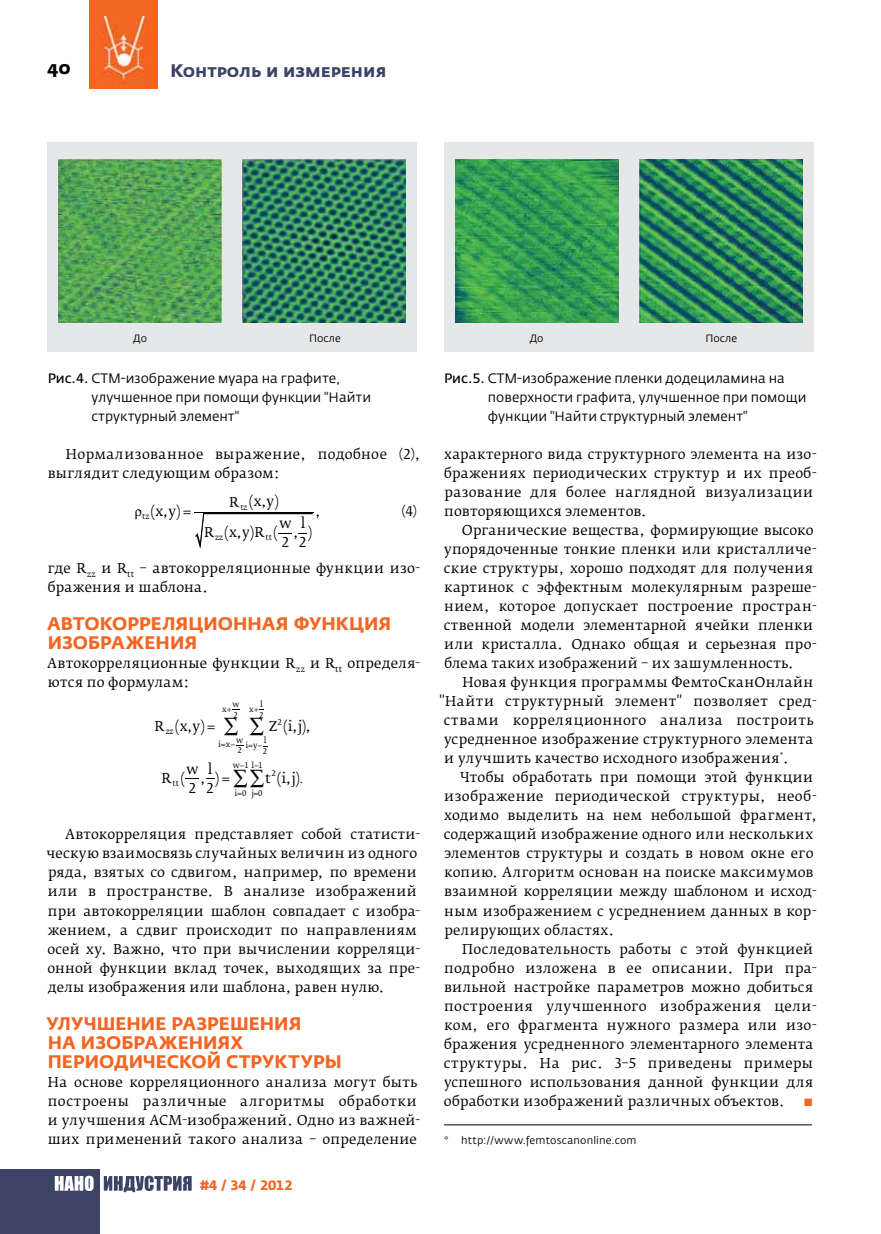
<style>
.page{position:relative;width:881px;height:1234px;background:#fff}
.page>*{position:absolute;margin:0;border:0;box-sizing:border-box;transform-origin:0 0}
.t1{font:700 18px "Fedra Sans Pro";letter-spacing:.005em;color:#f26522}
.t2{font:700 18px "Fedra Sans Alt Pro";color:#3d4366}
.t3{font:700 18px "Fedra Sans Alt Pro";color:#000}
.t4{font:13.5px/19px "Fedra Serif B Pro";letter-spacing:.02em;color:#000}
.t5{font:13.5px/19px "Fedra Sans Pro";color:#000}
.t6{font:13.5px/18.5px "Fedra Serif PL Pro";color:#000}
.t7{font:13.5px "Fedra Serif B Pro";letter-spacing:.04em;color:#000}
.t8{font:700 13.5px "Fedra Sans Alt Pro";color:#f26522}
.t9{font:13.5px "Fedra Serif B Pro";color:#f26522}
.t10{font:10.5px "Fedra Sans Pro";letter-spacing:.01em;color:#000}
.t11{font:7.8px/10.8px "Fedra Serif PL Pro";color:#000}
.s1{font-style:inherit}
</style>
<div class="page">
<div style="left:0;top:1169px;width:99px;height:64px;background:#3d4366"></div>
<svg style="left:55px;top:1175px;width:39px;height:15px"></svg>
<svg style="left:104px;top:1175px;width:87px;height:16px"></svg>
<div style="left:89px;top:0;width:69px;height:89px;background:#f26522"></div>
<img style="left:94px;top:17px;width:52px;height:67px">
<hr style="left:194px;top:511px;width:119px;height:1px;background:#000">
<svg style="left:185px;top:778px;width:14px;height:1px"></svg>
<hr style="left:444px;top:1124px;width:367px;height:1px;background:#000">
<div style="left:48px;top:142px;width:369px;height:209px;background:#e6e7e8"></div>
<img style="left:59px;top:159px;width:163px;height:164px">
<img style="left:242px;top:159px;width:164px;height:164px">
<div style="left:444px;top:142px;width:369px;height:209px;background:#e6e7e8"></div>
<img style="left:455px;top:159px;width:163px;height:164px">
<img style="left:639px;top:159px;width:163px;height:164px">
<svg style="left:194px;top:511px;width:118px;height:36px"></svg>
<h1 class="t3" style="left:47px;top:56px;width:25px">40</h1>
<h1 class="t2" style="left:170px;top:60px;width:217px">Контроль и измерения</h1>
<p class="t10" style="left:133px;top:331px;width:15px">До</p>
<p class="t10" style="left:309px;top:331px;width:33px">После</p>
<p class="t10" style="left:529px;top:331px;width:15px">До</p>
<p class="t10" style="left:705px;top:331px;width:33px">После</p>
<p class="t5" style="left:91px;top:368px;width:281px;text-indent:-44px"><span class="s1">Рис.4.</span> СТМ-изображение муара на графите, улучшенное при помощи функции "Найти структурный элемент"</p>
<p class="t5" style="left:487px;top:368px;width:320px;text-indent:-44px"><span class="s1">Рис.5.</span> СТМ-изображение пленки додециламина на поверхности графита, улучшенное при помощи функции "Н айти структурный элемент"</p>
<p class="t4" style="left:48px;top:444px;width:374px;text-indent:18px">Нормализованное выражение, подобное (2), выглядит следующим образом:</p>
<p class="t6" style="left:142px;top:502px;width:40px"><sub>tz</sub> (x,y)</p>
<p class="t6" style="left:229px;top:492px;width:51px">R <sub>tz</sub> (x,y)</p>
<p class="t6" style="left:204px;top:522px;width:75px">R <sub>zz</sub> (x,y)R <sub>tt</sub> (</p>
<p class="t6" style="left:279px;top:514px;width:14px">w<br>2</p>
<p class="t6" style="left:315px;top:502px;width:7px">,</p>
<p class="t4" style="left:401px;top:501px;width:17px">(4)</p>
<p class="t6" style="left:299px;top:514px;width:8px">l<br>2</p>
<p class="t6" style="left:307px;top:522px;width:6px">)</p>
<p class="t6" style="left:292px;top:522px;width:7px">,</p>
<p class="t4" style="left:48px;top:558px;width:374px">где R<sub>zz</sub> и R<sub>tt</sub> – автокорреляционные функции изо&shy;бражения и шаблона.</p>
<h1 class="t1" style="left:47px;top:612px;width:52px">Автокорреляционная</h1>
<h1 class="t1" style="left:293px;top:612px;width:30px">функция</h1>
<h1 class="t1" style="left:48px;top:631px;width:14px">изо</h1>
<h1 class="t1" style="left:88px;top:631px;width:70px">бражения</h1>
<p class="t4" style="left:47px;top:653px;width:374px">Автокорреляционные функции R<sub>zz</sub> и R<sub>tt</sub> определя&shy;ются по формулам:</p>
<p class="t6" style="left:154px;top:716px;width:52px">R <sub>zz</sub> (x,y)</p>
<p class="t6" style="left:269px;top:716px;width:44px">Z<sup>2</sup> (i,j),</p>
<p class="t11" style="left:245px;top:740px;width:18px">i y−</p>
<p class="t11" style="left:263px;top:735px;width:5px">l<br>2</p>
<p class="t11" style="left:249px;top:703px;width:6px">x</p>
<p class="t11" style="left:259px;top:698px;width:5px">l<br>2</p>
<p class="t11" style="left:222px;top:703px;width:6px">x</p>
<p class="t11" style="left:232px;top:698px;width:9px">w<br>2</p>
<p class="t11" style="left:218px;top:739px;width:18px">i x−</p>
<p class="t11" style="left:236px;top:734px;width:9px">w<br>2</p>
<p class="t11" style="left:233px;top:759px;width:31px">w−1 l−1</p>
<p class="t11" style="left:234px;top:787px;width:14px">i 0</p>
<p class="t4" style="left:47px;top:824px;width:375px;text-indent:19px">Автокорреляция представляет собой статисти&shy;ческую взаимосвязь случайных величин из одного ряда, взятых со сдвигом, например, по времени или в пространстве. В анализе изображений при автокорреляции шаблон совпадает с изобра&shy;жением, а сдвиг происходит по направлениям осей xy. Важно, что при вычислении корреляци&shy;онной функции вклад точек, выходящих за пре&shy;делы изображения или шаблона, равен нулю.</p>
<h1 class="t1" style="left:46px;top:1011px;width:83px">Улучшение</h1>
<h1 class="t1" style="left:171px;top:1011px;width:13px">разре</h1>
<h1 class="t1" style="left:230px;top:1011px;width:33px">шения</h1>
<h1 class="t1" style="left:48px;top:1030px;width:47px">на изо</h1>
<h1 class="t1" style="left:121px;top:1030px;width:70px">бражения</h1>
<h1 class="t1" style="left:230px;top:1030px;width:14px">х</h1>
<h1 class="t1" style="left:48px;top:1049px;width:15px">периоди</h1>
<h1 class="t1" style="left:143px;top:1049px;width:27px">ческой</h1>
<h1 class="t1" style="left:226px;top:1049px;width:38px">струк</h1>
<h1 class="t1" style="left:288px;top:1049px;width:27px">туры</h1>
<p class="t4" style="left:48px;top:1072px;width:374px">На основе корреляционного анализа могут быть построены различные алгоритмы обработки и улучшения АСМ-изображений. Одно из важней&shy;ших применений такого анализа – определение</p>
<p class="t6" style="left:207px;top:759px;width:8px;line-height:18.9px">l<br>2</p>
<p class="t6" style="left:214px;top:768px;width:6px">)</p>
<p class="t6" style="left:265px;top:768px;width:36px">t<sup>2</sup> (i,j)</p>
<p class="t11" style="left:251px;top:787px;width:13px">j 0</p>
<p class="t6" style="left:161px;top:768px;width:25px">R<sub>tt</sub>(</p>
<p class="t6" style="left:186px;top:759px;width:14px;line-height:18.9px">w<br>2</p>
<p class="t6" style="left:200px;top:768px;width:7px">,</p>
<p class="t8" style="left:200px;top:1175px;width:94px">#4 / 34 / 2012</p>
<p class="t4" style="left:444px;top:444px;width:374px">характерного вида структурного элемента на изо&shy;бражениях периодических структур и их преоб&shy;разование для более наглядной визуализации повторяющихся элементов.</p>
<p class="t4" style="left:443px;top:520px;width:374px;text-indent:18px">Органические вещества, формирующие высоко упорядоченные тонкие пленки или кристалличе&shy;ские структуры, хорошо подходят для получения картинок с эффектным молекулярным разреше&shy;нием, которое допускает построение простран&shy;ственной модели элементарной ячейки пленки или кристалла. Однако общая и серьезная про&shy;блема таких изображений – их зашумленность.</p>
<p class="t4" style="left:462px;top:672px;width:352px">Новая функция программы ФемтоСканОнлайн</p>
<p class="t4" style="left:439px;top:691px;width:379px">"Найти структурный элемент" позволяет сред-</p>
<p class="t7" style="left:443px;top:711px;width:371px">ствами корреляционного анализа построить</p>
<p class="t4" style="left:444px;top:729px;width:371px">усредненное изображение структурного элемента</p>
<p class="t4" style="left:444px;top:748px;width:346px">и улучшить качество исходного изображения<sup>*</sup>.</p>
<p class="t4" style="left:460px;top:767px;width:354px">Чтобы обработать при помощи этой функции</p>
<p class="t4" style="left:444px;top:786px;width:374px">изображение периодической структуры, необ-</p>
<p class="t4" style="left:444px;top:805px;width:374px">ходимо выделить на нем небольшой фрагмент,</p>
<p class="t4" style="left:443px;top:824px;width:371px">содержащий изображение одного или нескольких</p>
<p class="t4" style="left:444px;top:844px;width:370px">элементов структуры и создать в новом окне его</p>
<p class="t4" style="left:444px;top:863px;width:370px">копию. Алгоритм основан на поиске максимумов</p>
<p class="t4" style="left:444px;top:882px;width:374px">взаимной корреляции между шаблоном и исход-</p>
<p class="t4" style="left:444px;top:901px;width:374px">ным изображением с усреднением данных в кор-</p>
<p class="t4" style="left:444px;top:920px;width:171px">релирующих областях.</p>
<p class="t4" style="left:462px;top:939px;width:352px">Последовательность работы с этой функцией</p>
<p class="t4" style="left:444px;top:958px;width:374px">подробно изложена в ее описании. При пра-</p>
<p class="t4" style="left:444px;top:977px;width:370px">вильной настройке параметров можно добиться</p>
<p class="t4" style="left:444px;top:996px;width:374px">построения улучшенного изображения цели-</p>
<p class="t4" style="left:444px;top:1015px;width:374px">ком, его фрагмента нужного размера или изо-</p>
<p class="t4" style="left:444px;top:1034px;width:370px">бражения усредненного элементарного элемента</p>
<p class="t4" style="left:443px;top:1053px;width:371px">структуры. На рис. 3–5 приведены примеры</p>
<p class="t4" style="left:444px;top:1072px;width:370px">успешного использования данной функции для</p>
<p class="t4" style="left:443px;top:1091px;width:342px">обработки изображений различных объектов.</p>
<p class="t9" style="left:802px;top:1092px;width:12px">▪</p>
<p class="t10" style="left:444px;top:1133px;width:194px">* http://www.femtoscanonline.com</p>
</div>
